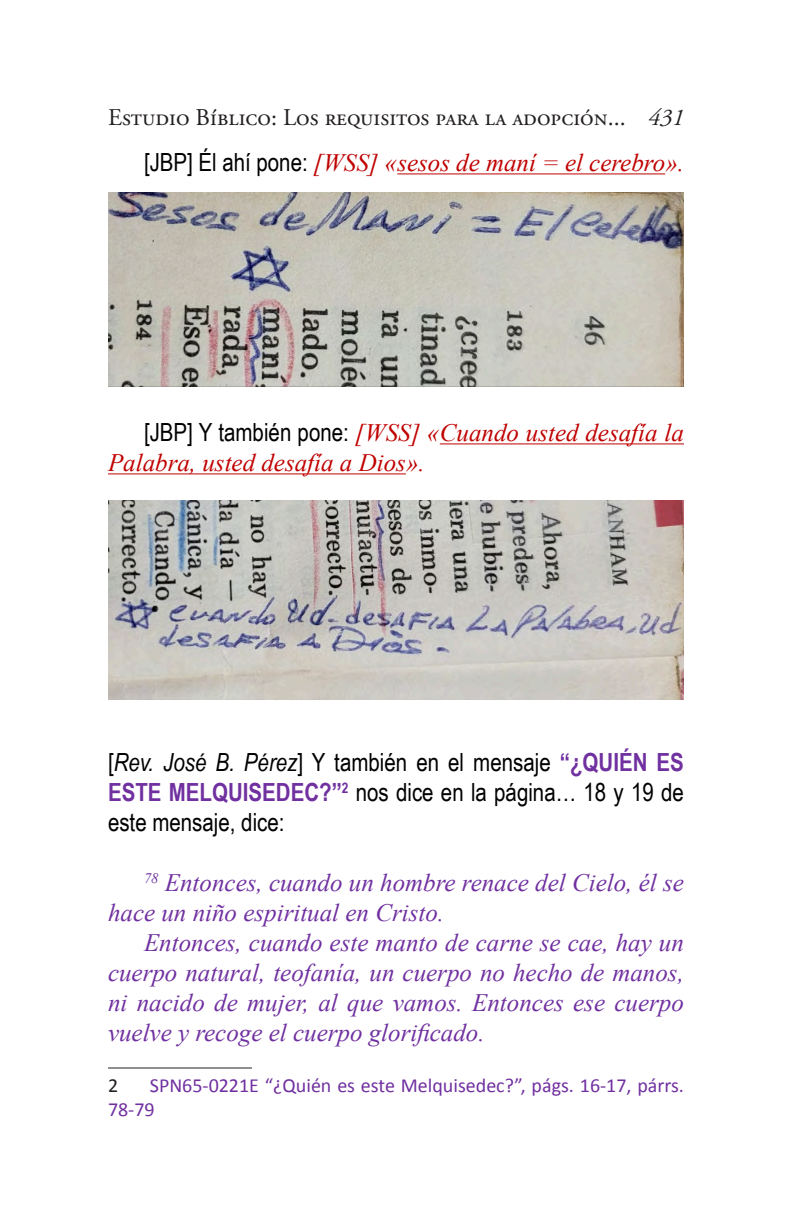
<style>
.page{position:relative;width:792px;height:1224px;background:#fff}
.page>*{position:absolute;margin:0;border:0;box-sizing:border-box;transform-origin:0 0}
.t1{font:italic 25px/30px "Times New Roman";color:#7030a0}
.t2{font:italic 25px/30px "Times New Roman";color:#c00000}
.t3{font:25px/30px "Arial Narrow";color:#000;text-align:justify}
.t4{font:24px "Adobe Garamond Pro";color:#231f20}
.t5{font:20px/24px "Calibri";color:#7030a0}
.t6{font:20px "Calibri";color:#231f20}
.s1{font-style:italic}
.s2{font-family:"Arial Narrow";font-style:normal;color:#000}
.s3{font-weight:700;color:#7030a0}
</style>
<div class="page">
<hr style="left:397px;top:174px;width:268px;height:1px;background:#c00000">
<hr style="left:440px;top:444px;width:244px;height:1px;background:#c00000">
<hr style="left:108px;top:474px;width:298px;height:1px;background:#c00000">
<hr style="left:108px;top:1068px;width:144px;height:1px;background:#231f20">
<img style="left:108px;top:193px;width:576px;height:193px">
<img style="left:108px;top:500px;width:576px;height:200px">
<p class="t4" style="left:108px;top:103px;width:577px">Estudio Bíblico: Los requisitos para la adopción... <span class="s1">431</span></p>
<p class="t2" style="left:144px;top:147px;width:541px"><span class="s2">[JBP] Él ahí pone:</span> [WSS] «sesos de maní = el cerebro».</p>
<p class="t2" style="left:108px;top:417px;width:577px;text-indent:36px"><span class="s2">[JBP] Y también pone:</span> [WSS] «Cuando usted desafía la<br>Palabra, usted desafía a Dios».</p>
<p class="t3" style="left:108px;top:746px;width:578px">[<span class="s1">Rev. José B. Pérez</span>] Y también en el mensaje <span class="s3">“¿QUIÉN ES ESTE MELQUISEDEC?”</span><sup>2</sup> nos dice en la página… 18 y 19 de este mensaje, dice:</p>
<p class="t1" style="left:108px;top:867px;width:577px;text-indent:36px"><sup>78</sup> Entonces, cuando un hombre renace del Cielo, él se hace un niño espiritual en Cristo.</p>
<p class="t1" style="left:108px;top:927px;width:577px;text-align:justify;text-indent:36px">Entonces, cuando este manto de carne se cae, hay un cuerpo natural, teofanía, un cuerpo no hecho de manos, ni nacido de mujer, al que vamos. Entonces ese cuerpo vuelve y recoge el cuerpo glorificado.</p>
<p class="t6" style="left:108px;top:1073px;width:12px">2</p>
<p class="t5" style="left:108px;top:1072px;width:577px;text-indent:42px">SPN65-0221E “¿Quién es este Melquisedec?”, págs. 16-17, párrs.<br>78-79</p>
</div>
